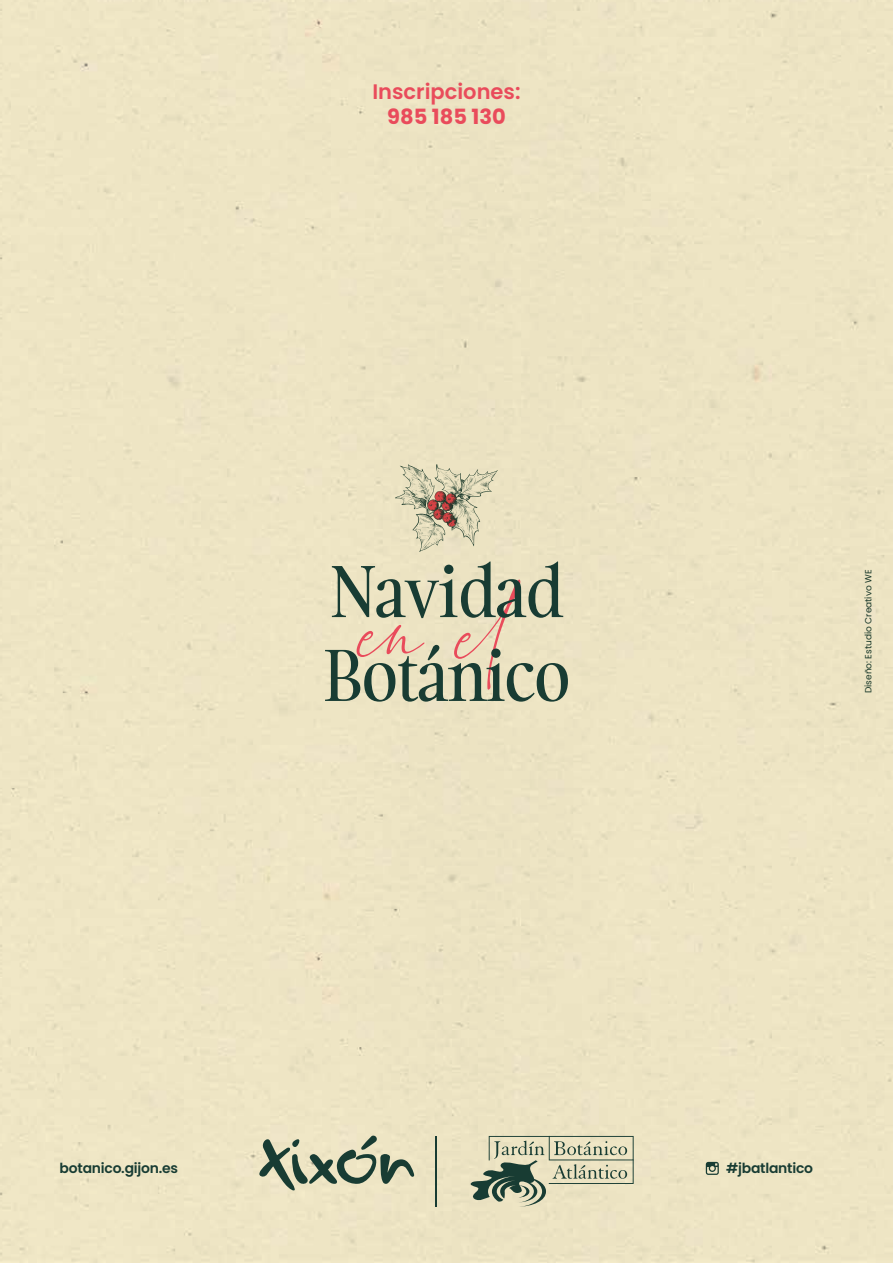
<style>
.page{position:relative;width:893px;height:1263px;background:#eee5c4}
.page>*{position:absolute;margin:0;border:0;box-sizing:border-box;transform-origin:0 0}
.t1{font:600 21px "Poppins";color:#e94b5b}
.t2{font:700 21px "Poppins";color:#e94b5b}
.t3{font:600 13.95px "Poppins";letter-spacing:-.015em;color:#183c33}
.t4{font:9px "Poppins";color:#183c33}
</style>
<div class="page">
<svg style="left:325px;top:561px;width:243px;height:141px"></svg>
<hr style="left:436px;top:1136px;width:1px;height:71px;background:#183c33">
<svg style="left:259px;top:1135px;width:155px;height:56px"></svg>
<svg style="left:470px;top:1136px;width:164px;height:71px"></svg>
<svg style="left:706px;top:1162px;width:13px;height:13px"></svg>
<svg style="left:395px;top:464px;width:103px;height:88px"></svg>
<h1 class="t1" style="left:372px;top:80px;width:150px">Inscripciones:</h1>
<h1 class="t2" style="left:387px;top:105px;width:120px">985 185 130</h1>
<p class="t4" style="left:863px;top:693px;width:125px;rotate:-90deg">Diseño: Estudio Creativo WE</p>
<p class="t3" style="left:60px;top:1160px;width:120px">botanico.gijon.es</p>
<p class="t3" style="left:726px;top:1160px;width:89px">#jbatlantico</p>
</div>
